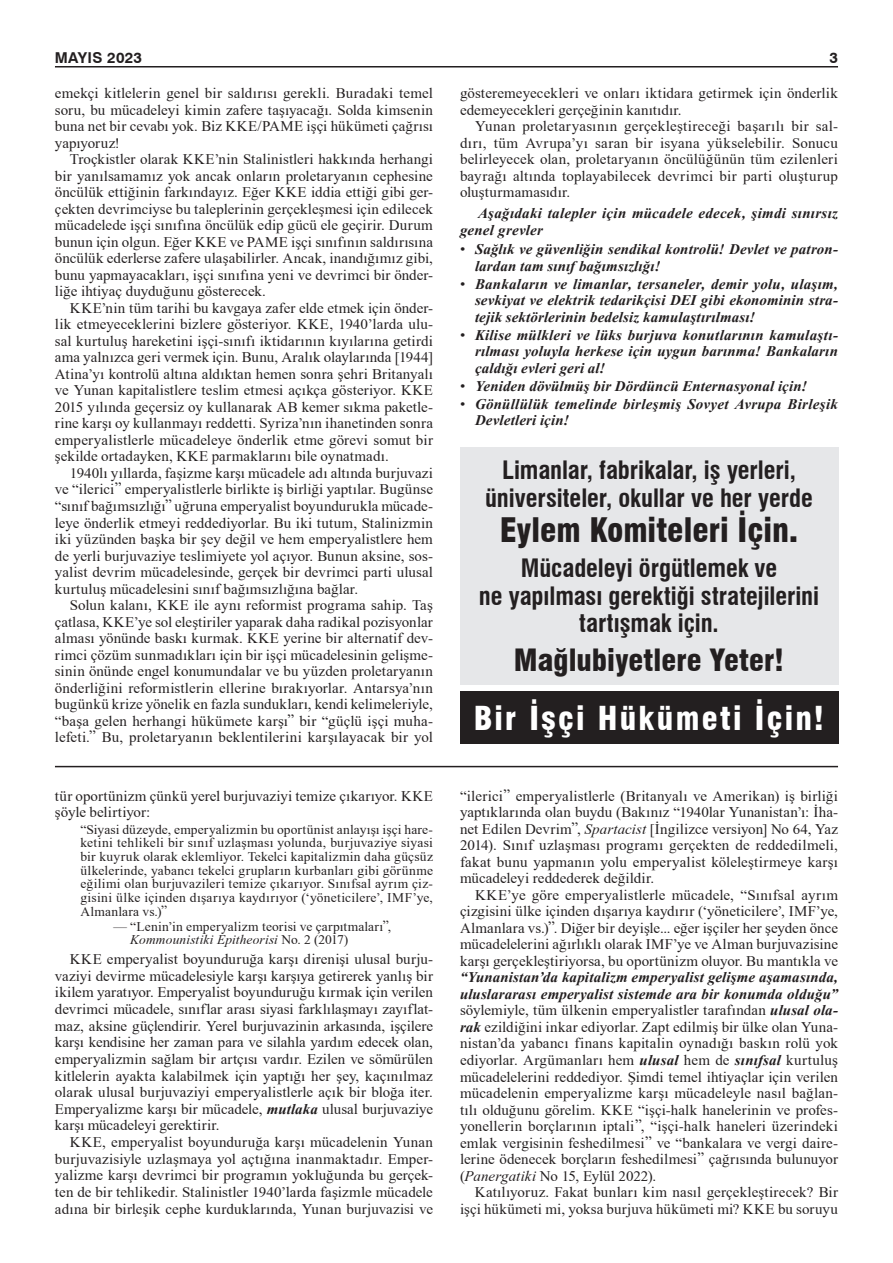
<style>
.page{position:relative;width:893px;height:1263px;background:#fff}
.page>*{position:absolute;margin:0;border:0;box-sizing:border-box;transform-origin:0 0}
.t1{font:900 condensed 33px "Swiss 721 BT";color:#231f20}
.t2{font:900 condensed 32.25px "Swiss 721 BT";letter-spacing:.07em;color:#fff}
.t3{font:900 condensed 30px "Swiss 721 BT";color:#231f20}
.t4{font:700 condensed 24.75px/27.8px "Swiss 721 BT";letter-spacing:-.005em;color:#231f20;text-align:center}
.t5{font:15px/16.5px "Turkish Times New Roman";letter-spacing:.005em;color:#231f20;text-align:justify}
.t6{font:italic 700 15px/16.5px "Turkish Times New Roman";letter-spacing:.01em;color:#231f20}
.t7{font:700 15px "Swiss 721 BT";letter-spacing:.02em;color:#231f20}
.t8{font:13.5px/13.6px "Turkish Times New Roman";letter-spacing:.015em;color:#231f20;text-align:justify}
.s1{font-style:italic}
.s2{font-weight:700;font-style:italic}
.s3{font-weight:400;font-style:normal}
</style>
<div class="page">
<hr style="left:55px;top:66px;width:783px;height:2px;background:#231f20">
<hr style="left:55px;top:766px;width:783px;height:1px;background:#231f20">
<div style="left:460px;top:447px;width:378px;height:237px;background:#e6e7e9"></div>
<div style="left:460px;top:692px;width:378px;height:52px;background:#231f20"></div>
<p class="t7" style="left:55px;top:49px;width:89px">MAYIS 2023</p>
<p class="t7" style="left:829px;top:49px;width:10px">3</p>
<p class="t5" style="left:55px;top:86px;width:380px">emekçi kitlelerin genel bir saldırısı gerekli. Buradaki temel soru, bu mücadeleyi kimin zafere taşıyacağı. Solda kimsenin buna net bir cevabı yok. Biz KKE/PAME işçi hükümeti çağrısı yapıyoruz!</p>
<p class="t5" style="left:55px;top:152px;width:380px;text-indent:15px">Troçkistler olarak KKE’nin Stalinistleri hakkında herhangi bir yanılsamamız yok ancak onların proletaryanın cephesine öncülük ettiğinin farkındayız. Eğer KKE iddia ettiği gibi ger&shy;çekten devrimciyse bu taleplerinin gerçekleşmesi için edilecek mücadelede işçi sınıfına öncülük edip gücü ele geçirir. Durum bunun için olgun. Eğer KKE ve PAME işçi sınıfının saldırısına öncülük ederlerse zafere ulaşabilirler. Ancak, inandığımız gibi, bunu yapmayacakları, işçi sınıfına yeni ve devrimci bir önder&shy;liğe ihtiyaç duyduğunu gösterecek.</p>
<p class="t5" style="left:55px;top:300px;width:380px;text-indent:15px">KKE’nin tüm tarihi bu kavgaya zafer elde etmek için önder&shy;lik etmeyeceklerini bizlere gösteriyor. KKE, 1940’larda ulu&shy;sal kurtuluş hareketini işçi-sınıfı iktidarının kıyılarına getirdi ama yalnızca geri vermek için. Bunu, Aralık olaylarında [1944] Atina’yı kontrolü altına aldıktan hemen sonra şehri Britanyalı ve Yunan kapitalistlere teslim etmesi açıkça gösteriyor. KKE 2015 yılında geçersiz oy kullanarak AB kemer sıkma paketle&shy;rine karşı oy kullanmayı reddetti. Syriza’nın ihanetinden sonra emperyalistlerle mücadeleye önderlik etme görevi somut bir şekilde ortadayken, KKE parmaklarını bile oynatmadı.</p>
<p class="t5" style="left:55px;top:465px;width:380px;text-indent:15px">1940lı yıllarda, faşizme karşı mücadele adı altında burjuvazi ve “ilerici” emperyalistlerle birlikte iş birliği yaptılar. Bugünse “sınıf bağımsızlığı” uğruna emperyalist boyundurukla mücade&shy;leye önderlik etmeyi reddediyorlar. Bu iki tutum, Stalinizmin iki yüzünden başka bir şey değil ve hem emperyalistlere hem de yerli burjuvaziye teslimiyete yol açıyor. Bunun aksine, sos&shy;yalist devrim mücadelesinde, gerçek bir devrimci parti ulusal kurtuluş mücadelesini sınıf bağımsızlığına bağlar.</p>
<p class="t5" style="left:55px;top:597px;width:380px;text-indent:15px">Solun kalanı, KKE ile aynı reformist programa sahip. Taş çatlasa, KKE’ye sol eleştiriler yaparak daha radikal pozisyonlar alması yönünde baskı kurmak. KKE yerine bir alternatif dev&shy;rimci çözüm sunmadıkları için bir işçi mücadelesinin gelişme&shy;sinin önünde engel konumundalar ve bu yüzden proletaryanın önderliğini reformistlerin ellerine bırakıyorlar. Antarsya’nın bugünkü krize yönelik en fazla sundukları, kendi kelimeleriyle, “başa gelen herhangi hükümete karşı” bir “güçlü işçi muha&shy;lefeti.” Bu, proletaryanın beklentilerini karşılayacak bir yol</p>
<p class="t5" style="left:55px;top:788px;width:380px">tür oportünizm çünkü yerel burjuvaziyi temize çıkarıyor. KKE şöyle belirtiyor:</p>
<p class="t8" style="left:80px;top:823px;width:354px">“Siyasi düzeyde, emperyalizmin bu oportünist anlayışı işçi hare&shy;ketini tehlikeli bir sınıf uzlaşması yolunda, burjuvaziye siyasi bir kuyruk olarak eklemliyor. Tekelci kapitalizmin daha güçsüz ülkelerinde, yabancı tekelci grupların kurbanları gibi görünme eğilimi olan burjuvazileri temize çıkarıyor. Sınıfsal ayrım çiz&shy;gisini ülke içinden dışarıya kaydırıyor (‘yöneticilere’, IMF’ye, Almanlara vs.)”</p>
<p class="t8" style="left:130px;top:920px;width:262px;text-indent:-17px">— “Lenin’in emperyalizm teorisi ve çarpıtmaları”,<br><span class="s1">Kommounistiki Epitheorisi</span> No. 2 (2017)</p>
<p class="t5" style="left:55px;top:951px;width:380px;text-indent:15px">KKE emperyalist boyunduruğa karşı direnişi ulusal burju&shy;vaziyi devirme mücadelesiyle karşı karşıya getirerek yanlış bir ikilem yaratıyor. Emperyalist boyunduruğu kırmak için verilen devrimci mücadele, sınıflar arası siyasi farklılaşmayı zayıflat&shy;maz, aksine güçlendirir. Yerel burjuvazinin arkasında, işçilere karşı kendisine her zaman para ve silahla yardım edecek olan, emperyalizmin sağlam bir artçısı vardır. Ezilen ve sömürülen kitlelerin ayakta kalabilmek için yaptığı her şey, kaçınılmaz olarak ulusal burjuvaziyi emperyalistlerle açık bir bloğa iter.<br>Emperyalizme karşı bir mücadele, <span class="s2">mutlaka</span> ulusal burjuvaziye karşı mücadeleyi gerektirir.</p>
<p class="t5" style="left:55px;top:1134px;width:380px;text-indent:15px">KKE, emperyalist boyunduruğa karşı mücadelenin Yunan burjuvazisiyle uzlaşmaya yol açtığına inanmaktadır. Emper&shy;yalizme karşı devrimci bir programın yokluğunda bu gerçek&shy;ten de bir tehlikedir. Stalinistler 1940’larda faşizmle mücadele adına bir birleşik cephe kurduklarında, Yunan burjuvazisi ve</p>
<p class="t5" style="left:460px;top:86px;width:379px">gösteremeyecekleri ve onları iktidara getirmek için önderlik edemeyecekleri gerçeğinin kanıtıdır.</p>
<p class="t5" style="left:460px;top:119px;width:380px;text-indent:15px">Yunan proletaryasının gerçekleştireceği başarılı bir sal&shy;dırı, tüm Avrupa’yı saran bir isyana yükselebilir. Sonucu belirleyecek olan, proletaryanın öncülüğünün tüm ezilenleri bayrağı altında toplayabilecek devrimci bir parti oluşturup oluşturmamasıdır.</p>
<p class="t6" style="left:460px;top:206px;width:379px;text-indent:18px">Aşağıdaki talepler için mücadele edecek, şimdi sınırsız genel grevler</p>
<p class="t6" style="left:475px;top:242px;width:364px;text-indent:-15px"><span class="s3">•</span> Sağlık ve güvenliğin sendikal kontrolü! Devlet ve patron&shy;lardan tam sınıf bağımsızlığı!</p>
<p class="t6" style="left:475px;top:276px;width:365px;text-align:justify;text-indent:-15px"><span class="s3">•</span> Bankaların ve limanlar, tersaneler, demir yolu, ulaşım, sevkiyat ve elektrik tedarikçisi DEI gibi ekonominin stra&shy;tejik sektörlerinin bedelsiz kamulaştırılması!</p>
<p class="t6" style="left:475px;top:327px;width:364px;text-align:justify;text-indent:-15px"><span class="s3">•</span> Kilise mülkleri ve lüks burjuva konutlarının kamulaştı&shy;rılması yoluyla herkese için uygun barınma! Bankaların çaldığı evleri geri al!</p>
<p class="t6" style="left:460px;top:378px;width:349px"><span class="s3">•</span> Yeniden dövülmüş bir Dördüncü Enternasyonal için!</p>
<p class="t6" style="left:475px;top:396px;width:364px;text-indent:-15px"><span class="s3">•</span> Gönüllülük temelinde birleşmiş Sovyet Avrupa Birleşik<br>Devletleri için!</p>
<h3 class="t4" style="left:485px;top:456px;width:329px">Limanlar, fabrikalar, iş yerleri, üniversiteler, okullar ve her yerde</h3>
<h1 class="t1" style="left:500px;top:510px;width:300px">Eylem Komiteleri İçin.</h1>
<h3 class="t4" style="left:479px;top:554px;width:342px">Mücadeleyi örgütlemek ve<br>ne yapılması gerektiği stratejilerini tartışmak için.</h3>
<h3 class="t3" style="left:514px;top:642px;width:272px">Mağlubiyetlere Yeter!</h3>
<h2 class="t2" style="left:474px;top:699px;width:352px">Bir İşçi Hükümeti İçin!</h2>
<p class="t5" style="left:460px;top:788px;width:380px">“ilerici” emperyalistlerle (Britanyalı ve Amerikan) iş birliği yaptıklarında olan buydu (Bakınız “1940lar Yunanistan’ı: İha&shy;net Edilen Devrim”, <span class="s1">Spartacist</span> [İngilizce versiyon] No 64, Yaz 2014). Sınıf uzlaşması programı gerçekten de reddedilmeli, fakat bunu yapmanın yolu emperyalist köleleştirmeye karşı mücadeleyi reddederek değildir.</p>
<p class="t5" style="left:460px;top:887px;width:380px;text-indent:15px">KKE’ye göre emperyalistlerle mücadele, “Sınıfsal ayrım çizgisini ülke içinden dışarıya kaydırır (‘yöneticilere’, IMF’ye, Almanlara vs.)”. Diğer bir deyişle... eğer işçiler her şeyden önce mücadelelerini ağırlıklı olarak IMF’ye ve Alman burjuvazisine karşı gerçekleştiriyorsa, bu oportünizm oluyor. Bu mantıkla ve</p>
<p class="t5" style="left:460px;top:969px;width:380px"><span class="s2">“Yunanistan’da kapitalizm emperyalist gelişme aşamasında, uluslararası emperyalist sistemde ara bir konumda olduğu” </span>söylemiyle, tüm ülkenin emperyalistler tarafından <span class="s2">ulusal ola&shy;rak</span> ezildiğini inkar ediyorlar. Zapt edilmiş bir ülke olan Yuna&shy;nistan’da yabancı finans kapitalin oynadığı baskın rolü yok ediyorlar. Argümanları hem <span class="s2">ulusal</span> hem de <span class="s2">sınıfsal</span> kurtuluş mücadelelerini reddediyor. Şimdi temel ihtiyaçlar için verilen mücadelenin emperyalizme karşı mücadeleyle nasıl bağlan&shy;tılı olduğunu görelim. KKE “işçi-halk hanelerinin ve profes&shy;yonellerin borçlarının iptali”, “işçi-halk haneleri üzerindeki emlak vergisinin feshedilmesi” ve “bankalara ve vergi daire&shy;lerine ödenecek borçların feshedilmesi” çağrısında bulunuyor (<span class="s1">Panergatiki</span> No 15, Eylül 2022).</p>
<p class="t5" style="left:460px;top:1184px;width:380px;text-align:right">Katılıyoruz. Fakat bunları kim nasıl gerçekleştirecek? Bir işçi hükümeti mi, yoksa burjuva hükümeti mi? KKE bu soruyu</p>
</div>
